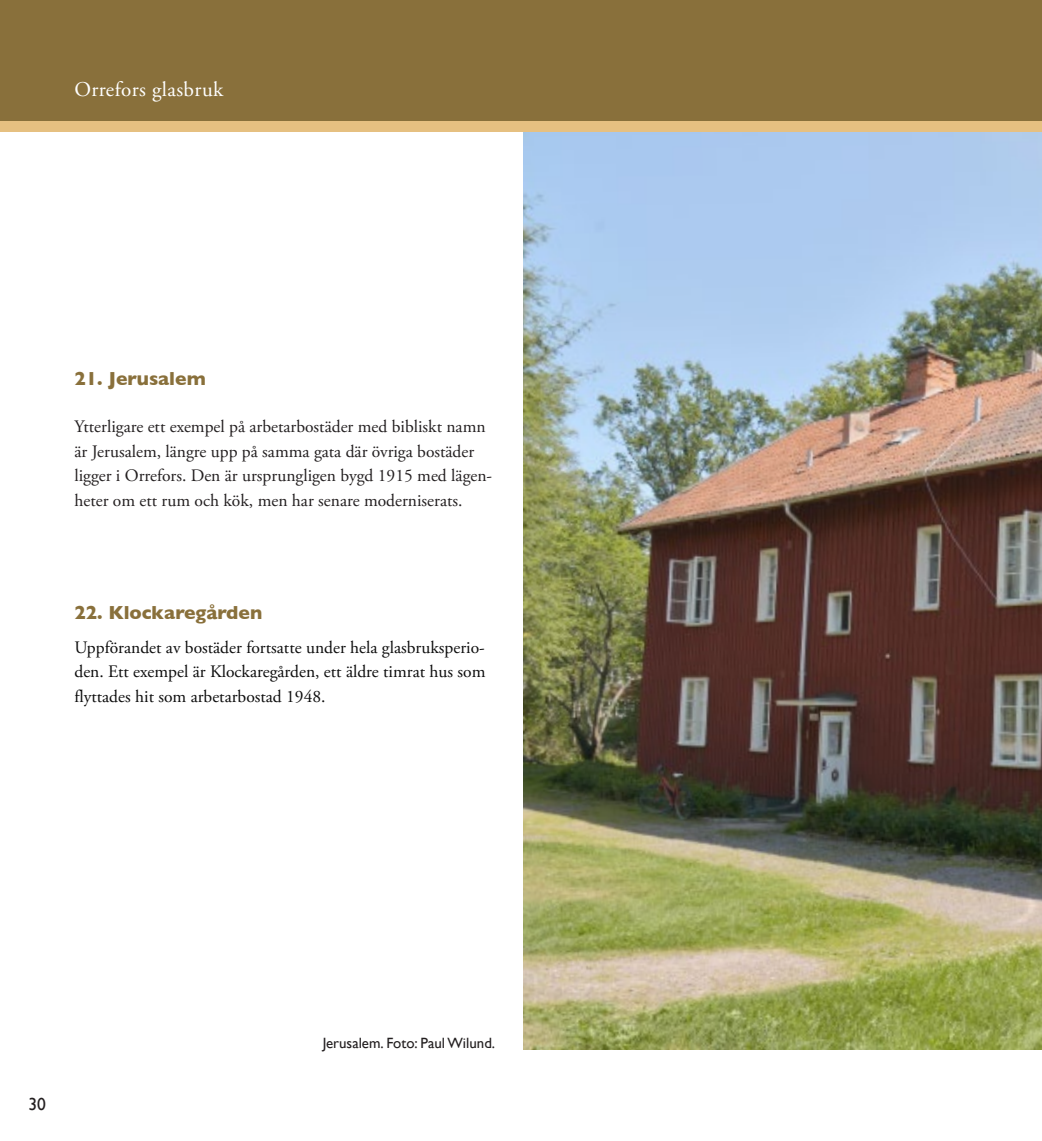
<style>
.page{position:relative;width:1042px;height:1141px;background:#fff}
.page>*{position:absolute;margin:0;border:0;box-sizing:border-box;transform-origin:0 0}
.t1{font:21px "Adobe Garamond Pro";letter-spacing:.02em;color:#fff}
.t2{font:700 19.25px "Gill Sans";color:#89703b}
.t3{font:17.5px/24.5px "Adobe Garamond Pro";color:#231f20}
.t4{font:17.5px/24.5px "Adobe Garamond Pro";color:#0d0d0d;text-align:justify}
.t5{font:17.5px "Gill Sans";color:#231f20}
.t6{font:14.88px "Gill Sans";color:#231f20}
</style>
<div class="page">
<img style="left:523px;top:132px;width:519px;height:917px">
<div style="left:0;top:121px;width:1042px;height:11px;background:#e6c081"></div>
<div style="left:0;top:0;width:1042px;height:121px;background:#89703b"></div>
<p class="t1" style="left:74px;top:77px;width:150px">Orrefors glasbruk</p>
<p class="t2" style="left:74px;top:363px;width:133px">21. Jerusalem</p>
<p class="t3" style="left:74px;top:415px;width:419px">Ytterligare ett exempel på arbetarbostäder med bibliskt namn är Jerusalem, längre upp på samma gata där övriga bostäder ligger i Orrefors. Den är ursprungligen bygd 1915 med lägen&shy;heter om ett rum och kök, men har senare moderniserats.</p>
<p class="t2" style="left:74px;top:597px;width:189px">22. Klockaregården</p>
<p class="t4" style="left:74px;top:636px;width:412px">Uppförandet av bostäder fortsatte under hela glasbruksperio&shy;den. Ett exempel är Klockaregården, ett äldre timrat hus som flyttades hit som arbetarbostad 1948.</p>
<p class="t5" style="left:28px;top:1094px;width:19px">30</p>
<p class="t6" style="left:323px;top:1034px;width:174px">Jerusalem. Foto: Paul Wilund.</p>
</div>
